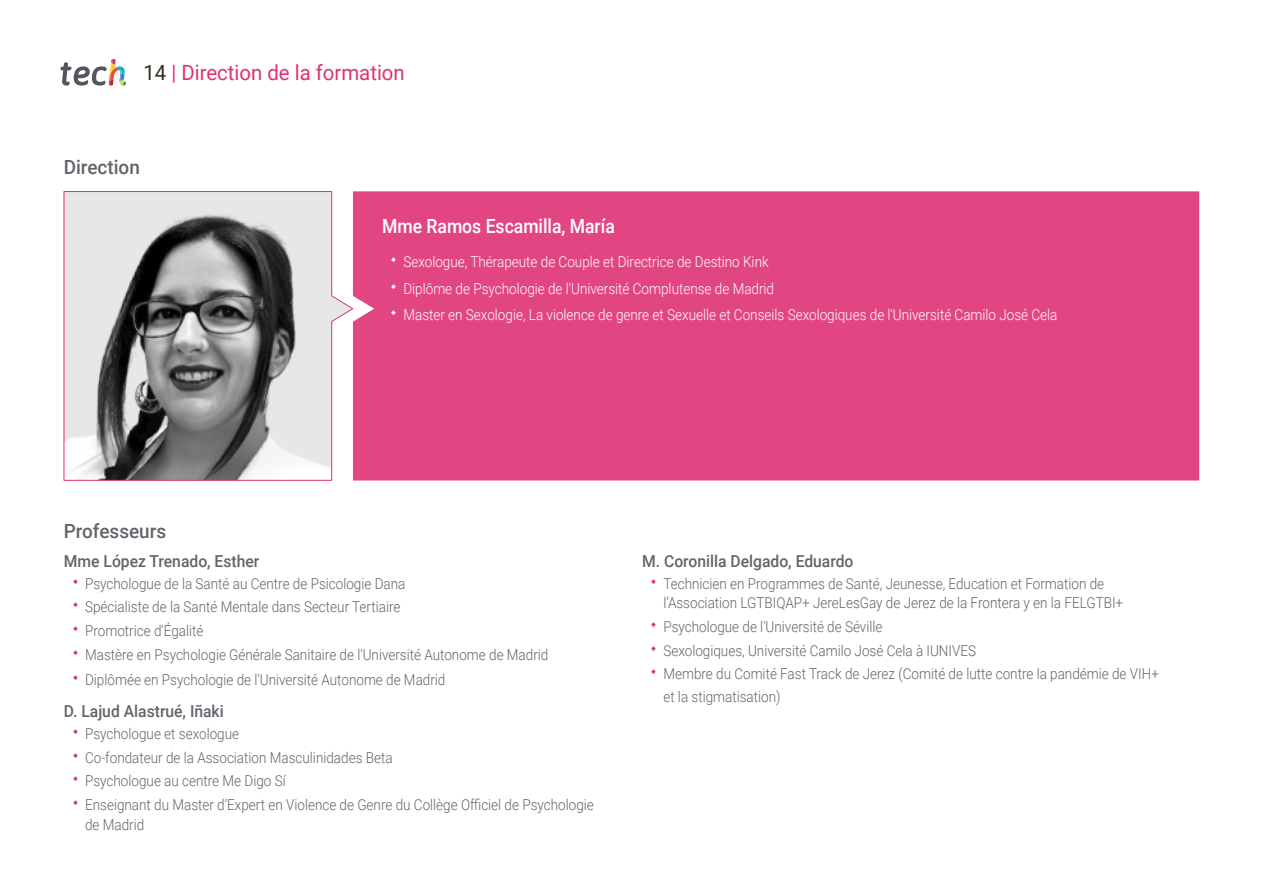
<style>
.page{position:relative;width:1263px;height:893px;background:#fff}
.page>*{position:absolute;margin:0;border:0;box-sizing:border-box;transform-origin:0 0}
.t1{font:21px "Roboto";color:#df3174}
.t2{font:500 19.5px "Roboto";color:#fff;scale:.9 1}
.t3{font:500 19.5px "Roboto";color:#61646a}
.t4{font:500 16.5px "Roboto";color:#61646a;scale:.95 1}
.t5{font:300 15px/23.7px "Roboto";color:#61646a;scale:.9 1}
.t6{font:300 15px/26.7px "Roboto";color:#fff;scale:.9 1}
.s1{color:#312e20}
</style>
<div class="page">
<svg style="left:61px;top:59px;width:65px;height:27px"></svg>
<div style="left:353px;top:191px;width:846px;height:289px;background:#e24682"></div>
<svg style="left:64px;top:191px;width:289px;height:290px;background:#a9a7a8"></svg>
<svg style="left:392px;top:257px;width:4px;height:5px"></svg>
<svg style="left:392px;top:284px;width:4px;height:5px"></svg>
<svg style="left:392px;top:310px;width:4px;height:5px"></svg>
<h1 class="t1" style="left:144px;top:57px;width:263px"><span class="s1">14</span> | Direction de la formation</h1>
<h2 class="t3" style="left:64px;top:154px;width:78px">Direction</h2>
<h2 class="t2" style="left:382px;top:212px;width:260px">Mme Ramos Escamilla, María</h2>
<p class="t6" style="left:403px;top:247px;width:728px">Sexologue, Thérapeute de Couple et Directrice de Destino Kink<br>Diplôme de Psychologie de l'Université Complutense de Madrid<br>Master en Sexologie, La violence de genre et Sexuelle et Conseils Sexologiques de l'Université Camilo José Cela</p>
<h2 class="t3" style="left:64px;top:517px;width:104px">Professeurs</h2>
<p class="t4" style="left:64px;top:550px;width:207px">Mme López Trenado, Esther</p>
<p class="t5" style="left:85px;top:571px;width:516px">Psychologue de la Santé au Centre de Psicologie Dana<br>Spécialiste de la Santé Mentale dans Secteur Tertiaire<br>Promotrice d'Égalité<br>Mastère en Psychologie Générale Sanitaire de l'Université Autonome de Madrid</p>
<p class="t5" style="left:85px;top:667px;width:402px">Diplômée en Psychologie de l'Université Autonome de Madrid</p>
<p class="t4" style="left:64px;top:700px;width:170px">D. Lajud Alastrué, Iñaki</p>
<p class="t5" style="left:85px;top:721px;width:567px">Psychologue et sexologue<br>Co-fondateur de la Association Masculinidades Beta<br>Psychologue au centre Me Digo Sí<br>Enseignant du Master d’Expert en Violence de Genre du Collège Officiel de Psychologie</p>
<p class="t5" style="left:85px;top:812px;width:67px">de Madrid</p>
<p class="t4" style="left:642px;top:550px;width:224px">M. Coronilla Delgado, Eduardo</p>
<p class="t5" style="left:663px;top:573px;width:512px;line-height:19.5px">Technicien en Programmes de Santé, Jeunesse, Education et Formation de l’Association LGTBIQAP+ JereLesGay de Jerez de la Frontera y en la FELGTBI+</p>
<p class="t5" style="left:663px;top:614px;width:552px">Psychologue de l'Université de Séville<br>Sexologiques, Université Camilo José Cela à IUNIVES<br>Membre du Comité Fast Track de Jerez (Comité de lutte contre la pandémie de VIH+ et la stigmatisation)</p>
</div>
